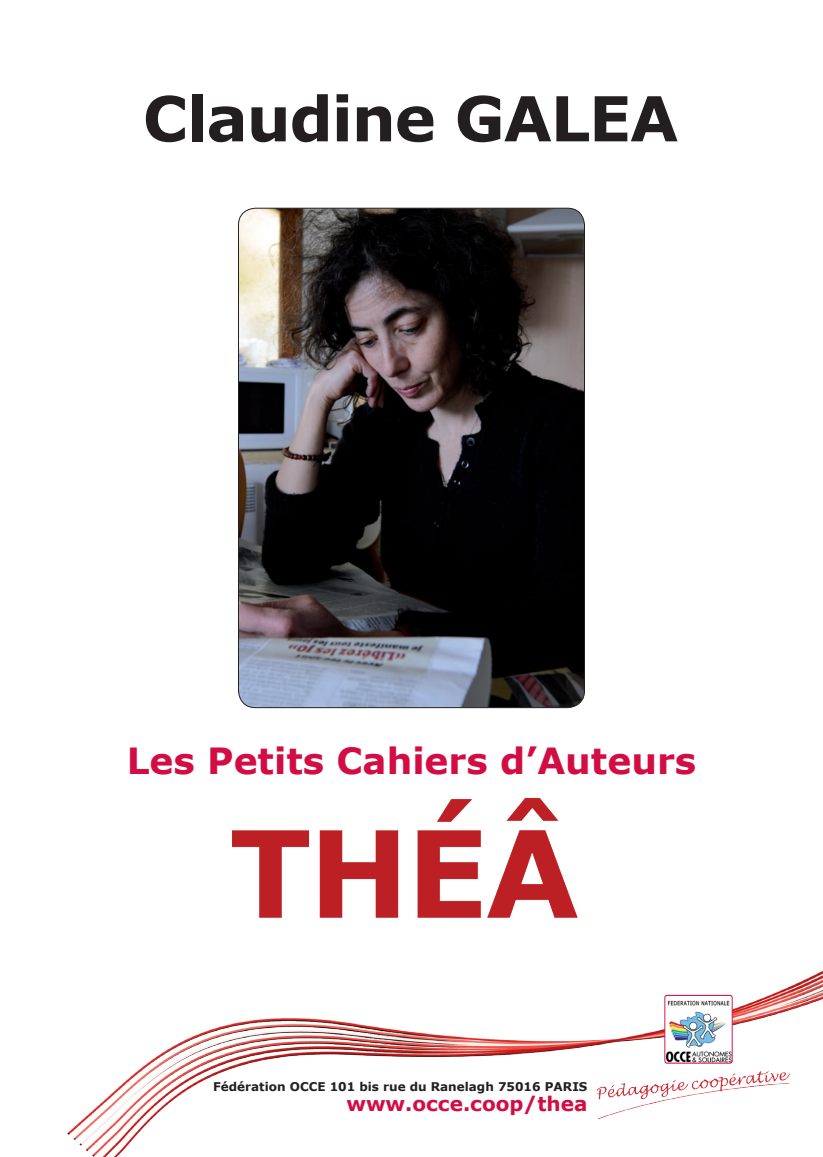
<style>
.page{position:relative;width:823px;height:1157px;background:#fff}
.page>*{position:absolute;margin:0;border:0;box-sizing:border-box;transform-origin:0 0}
.t1{font:700 62px "Verdana";letter-spacing:-.02em;color:#231f20}
.t2{font:700 36px "Verdana";color:#d20d44}
.t3{font:700 20px "Verdana";color:#d20d44}
.t4{font:700 12px "Verdana";color:#231f20}
</style>
<div class="page">
<img style="left:238px;top:208px;width:346px;height:499px">
<img style="left:232px;top:797px;width:346px;height:121px">
<img style="left:67px;top:971px;width:755px;height:186px">
<img style="left:664px;top:995px;width:66px;height:68px">
<div style="left:664px;top:995px;width:68px;height:68px;border:1px solid #d20d44;border-radius:2px"></div>
<img style="left:589px;top:1068px;width:212px;height:52px">
<p class="t1" style="left:143px;top:75px;width:536px">Claudine GALEA</p>
<p class="t2" style="left:127px;top:735px;width:570px">Les Petits Cahiers d’Auteurs</p>
<p class="t4" style="left:213px;top:1078px;width:375px">Fédération OCCE 101 bis rue du Ranelagh 75016 PARIS</p>
<p class="t3" style="left:346px;top:1089px;width:242px">www.occe.coop/thea</p>
</div>
